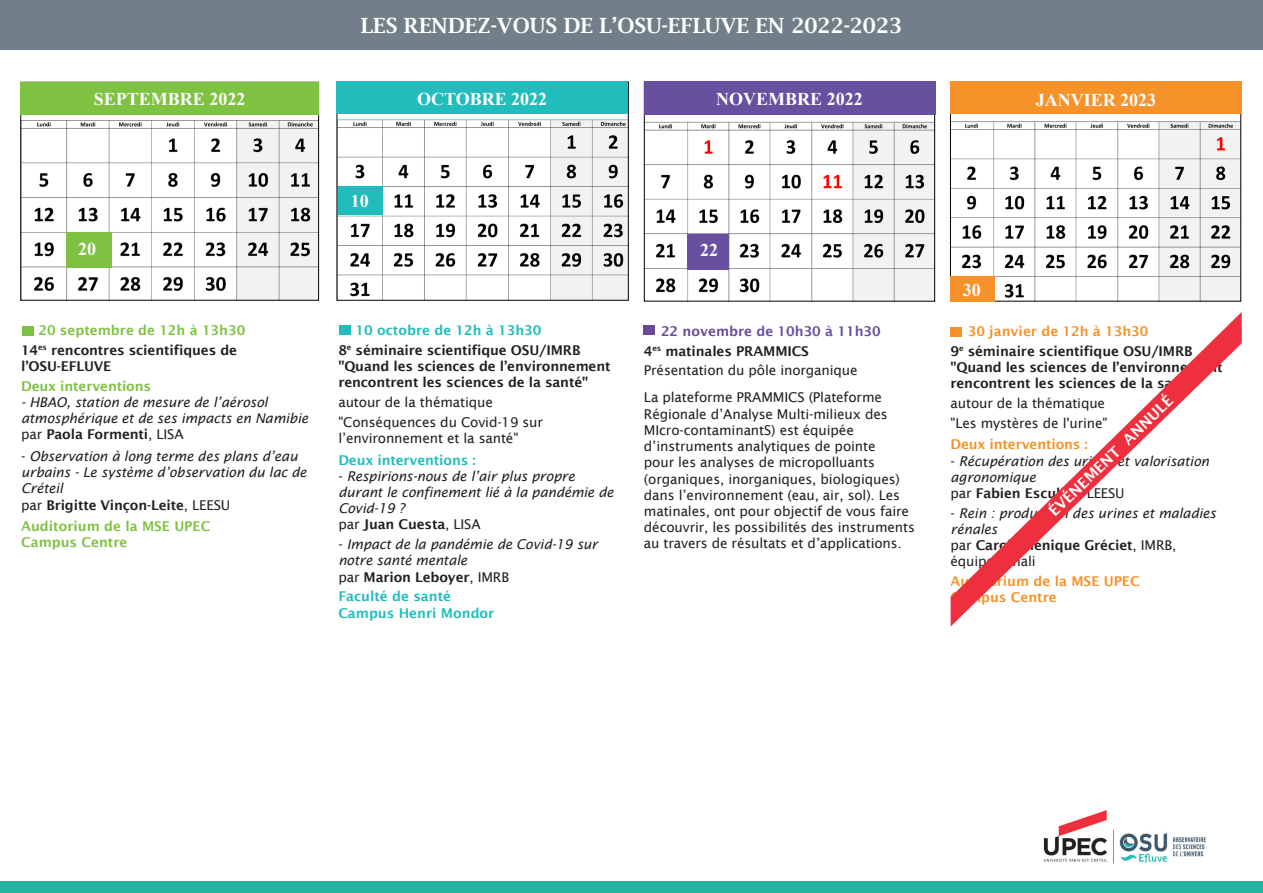
<style>
.page{position:relative;width:1263px;height:893px;background:#fff}
.page>*{position:absolute;margin:0;border:0;box-sizing:border-box;transform-origin:0 0}
.t1{font:600 21px "Lucida Bright";color:#fff}
.t2{font:700 18px "Times New Roman";color:#fff}
.t3{font:600 15px "Lucida Sans";color:#fff}
.t4{font:13.5px/16.2px "Lucida Sans";letter-spacing:-.01em;color:#231f20}
.t5{font:600 13.5px/16.2px "Lucida Sans";letter-spacing:-.01em;color:#231f20}
.t6{font:italic 13.5px/16.2px "Lucida Sans";letter-spacing:-.01em;color:#231f20}
.t7{font:600 13.5px "Lucida Sans";color:#7fc241}
.t8{font:600 13.5px "Lucida Sans";color:#f6922a}
.t9{font:600 13.5px/16.2px "Lucida Sans";color:#21bdbd}
.t10{font:600 13.5px "Lucida Sans";color:#6850a1}
.s1{font-weight:400}
.s2{font-style:normal}
.s3{color:#694994}
.s4{font-weight:600}
</style>
<div class="page">
<div style="left:0;top:0;width:1263px;height:50px;background:#727f8a"></div>
<img style="left:1043px;top:810px;width:163px;height:54px">
<div style="left:0;top:881px;width:1263px;height:12px;background:#22b6a2"></div>
<img style="left:339px;top:119px;width:288px;height:180px">
<div style="left:337px;top:82px;width:292px;height:219px;border:1px solid #000"></div>
<div style="left:339px;top:325px;width:11px;height:10px;background:#21bdbd"></div>
<div style="left:337px;top:82px;width:291px;height:32px;background:#21bdbd"></div>
<div style="left:338px;top:186px;width:44px;height:29px;background:#21bdbd"></div>
<div style="left:643px;top:325px;width:11px;height:10px;background:#694994"></div>
<img style="left:646px;top:121px;width:287px;height:179px">
<div style="left:644px;top:82px;width:291px;height:220px;border:1px solid #000"></div>
<div style="left:644px;top:82px;width:291px;height:33px;background:#6850a1"></div>
<div style="left:687px;top:235px;width:42px;height:35px;background:#6850a1"></div>
<img style="left:22px;top:114px;width:295px;height:185px">
<div style="left:20px;top:82px;width:299px;height:219px;border:1px solid #000"></div>
<div style="left:22px;top:326px;width:11px;height:10px;background:#7fc241"></div>
<div style="left:20px;top:82px;width:299px;height:32px;background:#7fc241"></div>
<div style="left:66px;top:233px;width:46px;height:35px;background:#7fc241"></div>
<img style="left:952px;top:121px;width:287px;height:179px">
<div style="left:950px;top:276px;width:44px;height:26px;background:#f6922a"></div>
<div style="left:950px;top:82px;width:291px;height:32px;background:#f6922a"></div>
<svg style="left:950px;top:312px;width:292px;height:315px"></svg>
<p class="t1" style="left:361px;top:14px;width:543px">LES RENDEZ-VOUS DE L’OSU-EFLUVE EN 2022-2023</p>
<p class="t2" style="left:94px;top:86px;width:153px">SEPTEMBRE 2022</p>
<p class="t2" style="left:417px;top:86px;width:132px">OCTOBRE 2022</p>
<p class="t2" style="left:716px;top:86px;width:148px">NOVEMBRE 2022</p>
<p class="t2" style="left:1036px;top:87px;width:122px">JANVIER 2023</p>
<p class="t2" style="left:351px;top:188px;width:19px">10</p>
<p class="t2" style="left:78px;top:236px;width:19px">20</p>
<p class="t2" style="left:700px;top:237px;width:19px">22</p>
<p class="t2" style="left:963px;top:277px;width:19px">30</p>
<p class="t7" style="left:38px;top:322px;width:208px">20 septembre de 12h à 13h30</p>
<p class="t5" style="left:21px;top:342px;width:217px">14<sup>es</sup> rencontres scientifiques de l’OSU-EFLUVE</p>
<p class="t7" style="left:21px;top:378px;width:132px">Deux interventions</p>
<p class="t6" style="left:21px;top:394px;width:289px">- HBAO, station de mesure de l’aérosol atmosphérique et de ses impacts en Namibie</p>
<p class="t5" style="left:21px;top:426px;width:164px"><span class="s1">par</span> Paola Formenti<span class="s1">, LISA</span></p>
<p class="t6" style="left:21px;top:448px;width:287px"><span class="s2">-</span> Observation à long terme des plans d’eau urbains - Le système d’observation du lac de<br>Créteil</p>
<p class="t5" style="left:21px;top:497px;width:211px"><span class="s1">par</span> Brigitte Vinçon-Leite<span class="s1">, LEESU</span></p>
<p class="t7" style="left:21px;top:519px;width:191px">Auditorium de la MSE UPEC</p>
<p class="t7" style="left:21px;top:535px;width:108px">Campus Centre</p>
<p class="t9" style="left:356px;top:322px;width:187px">10 octobre de 12h à 13h30</p>
<p class="t5" style="left:338px;top:342px;width:274px">8<sup>e</sup> séminaire scientifique OSU/IMRB "Quand les sciences de l’environnement rencontrent les sciences de la santé"</p>
<p class="t4" style="left:338px;top:394px;width:156px">autour de la thématique</p>
<p class="t4" style="left:338px;top:414px;width:206px">"Conséquences du Covid-19 sur l’environnement et la santé"</p>
<p class="t9" style="left:338px;top:452px;width:139px">Deux interventions :</p>
<p class="t6" style="left:338px;top:468px;width:277px"><span class="s2">-</span> Respirions-nous de l’air plus propre durant le confinement lié à la pandémie de<br>Covid-19 ?</p>
<p class="t5" style="left:338px;top:516px;width:144px"><span class="s1">par</span> Juan Cuesta<span class="s1">, LISA</span></p>
<p class="t6" style="left:338px;top:536px;width:261px"><span class="s2">-</span> Impact de la pandémie de Covid-19 sur notre santé mentale</p>
<p class="t5" style="left:338px;top:569px;width:172px"><span class="s1">par</span> Marion Leboyer<span class="s1">, IMRB</span></p>
<p class="t9" style="left:338px;top:588px;width:158px">Faculté de santé<br>Campus Henri Mondor</p>
<p class="t10" style="left:661px;top:323px;width:221px"><span class="s3">22 novembre</span> de 10h30 à 11h30</p>
<p class="t5" style="left:644px;top:343px;width:167px">4<sup>es</sup> matinales PRAMMICS</p>
<p class="t4" style="left:644px;top:357px;width:240px;line-height:27px">Présentation du pôle inorganique<br>La plateforme PRAMMICS (Plateforme</p>
<p class="t4" style="left:644px;top:406px;width:273px">Régionale d’Analyse Multi-milieux des MIcro-contaminantS) est équipée d’instruments analytiques de pointe<br>pour les analyses de micropolluants (organiques, inorganiques, biologiques) dans l’environnement (eau, air, sol). Les matinales, ont pour objectif de vous faire découvrir, les possibilités des instruments au travers de résultats et d’applications.</p>
<p class="t8" style="left:968px;top:323px;width:182px">30 janvier de 12h à 13h30</p>
<p class="t5" style="left:950px;top:343px;width:274px">9<sup>e</sup> séminaire scientifique OSU/IMRB "Quand les sciences de l’environnement rencontrent les sciences de la santé"</p>
<p class="t4" style="left:950px;top:395px;width:156px">autour de la thématique</p>
<p class="t4" style="left:950px;top:415px;width:158px">"Les mystères de l'urine"</p>
<p class="t8" style="left:950px;top:437px;width:139px">Deux interventions :</p>
<p class="t6" style="left:950px;top:453px;width:260px"><span class="s2">-</span> Récupération des urines et valorisation agronomique</p>
<p class="t5" style="left:950px;top:485px;width:176px"><span class="s1">par</span> Fabien Esculier<span class="s1">, LEESU</span></p>
<p class="t6" style="left:950px;top:505px;width:267px"><span class="s2">-</span> Rein : production des urines et maladies rénales</p>
<p class="t4" style="left:950px;top:537px;width:227px">par <span class="s4">Carole Hénique Gréciet</span>, IMRB, équipe Sahali</p>
<p class="t8" style="left:950px;top:574px;width:191px">Auditorium de la MSE UPEC</p>
<p class="t8" style="left:950px;top:590px;width:108px">Campus Centre</p>
<p class="t3" style="left:1045px;top:507px;width:168px;rotate:-44deg">ÉVÉNEMENT ANNULÉ</p>
</div>
